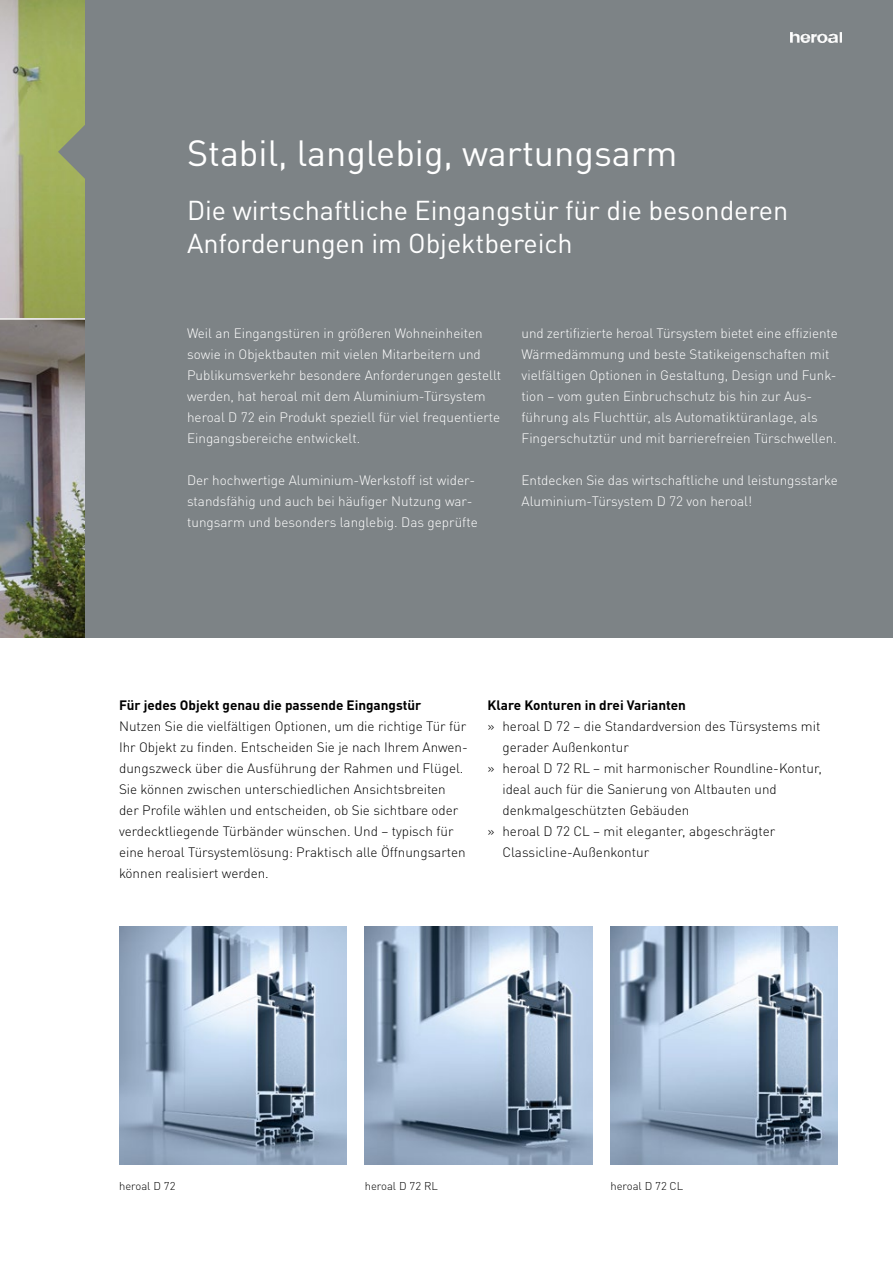
<style>
.page{position:relative;width:893px;height:1263px;background:#fff}
.page>*{position:absolute;margin:0;border:0;box-sizing:border-box;transform-origin:0 0}
.t1{font:36px "DINOT";color:#fff}
.t2{font:27px/33px "DINOT";letter-spacing:-.005em;color:#fff}
.t3{font:300 13.5px/21px "DINOT";color:#fff}
.t4{font:300 13.5px/21px "DINOT";letter-spacing:-.005em;color:#000}
.t5{font:700 13.5px "DINOT";color:#000}
.t6{font:300 11.25px "DINOT";color:#000}
</style>
<div class="page">
<div style="left:0;top:0;width:893px;height:638px;background:#7d8386"></div>
<img style="left:0;top:0;width:85px;height:638px">
<hr style="left:0;top:318px;width:85px;height:2px;background:#fff">
<img style="left:791px;top:32px;width:51px;height:11px">
<svg style="left:58px;top:125px;width:27px;height:54px"></svg>
<img style="left:610px;top:926px;width:228px;height:238px">
<img style="left:365px;top:926px;width:227px;height:238px">
<img style="left:119px;top:926px;width:227px;height:238px">
<h1 class="t1" style="left:187px;top:130px;width:492px">Stabil, langlebig, wartungsarm</h1>
<h2 class="t2" style="left:187px;top:194px;width:603px">Die wirtschaftliche Eingangstür für die besonderen<br>Anforderungen im Objektbereich</h2>
<p class="t3" style="left:187px;top:322px;width:316px">Weil an Eingangstüren in größeren Wohneinheiten sowie in Objektbauten mit vielen Mitarbeitern und Publikumsverkehr besondere Anforderungen gestellt werden, hat heroal mit dem Aluminium-Türsystem heroal D 72 ein Produkt speziell für viel frequentierte Eingangsbereiche entwickelt.</p>
<p class="t3" style="left:187px;top:469px;width:292px">Der hochwertige Aluminium-Werkstoff ist wider&shy;standsfähig und auch bei häufiger Nutzung war&shy;tungsarm und besonders langlebig. Das geprüfte</p>
<p class="t3" style="left:522px;top:322px;width:318px">und zertifizierte heroal Türsystem bietet eine effiziente Wärmedämmung und beste Statikeigenschaften mit vielfältigen Optionen in Gestaltung, Design und Funk&shy;tion – vom guten Einbruchschutz bis hin zur Aus&shy;führung als Fluchttür, als Automatiktüranlage, als Fingerschutztür und mit barrierefreien Türschwellen.</p>
<p class="t3" style="left:522px;top:469px;width:318px">Entdecken Sie das wirtschaftliche und leistungsstarke<br>Aluminium-Türsystem D 72 von heroal!</p>
<p class="t5" style="left:119px;top:696px;width:304px">Für jedes Objekt genau die passende Eingangstür</p>
<p class="t4" style="left:119px;top:715px;width:350px">Nutzen Sie die vielfältigen Optionen, um die richtige Tür für Ihr Objekt zu finden. Entscheiden Sie je nach Ihrem Anwen&shy;dungszweck über die Ausführung der Rahmen und Flügel.<br>Sie können zwischen unterschiedlichen Ansichtsbreiten der Profile wählen und entscheiden, ob Sie sichtbare oder verdecktliegende Türbänder wünschen. Und – typisch für eine heroal Türsystemlösung: Praktisch alle Öffnungsarten können realisiert werden.</p>
<p class="t5" style="left:487px;top:696px;width:200px">Klare Konturen in drei Varianten</p>
<p class="t4" style="left:487px;top:715px;width:334px">» heroal D 72 – die Standardversion des Türsystems mit</p>
<p class="t4" style="left:502px;top:736px;width:128px">gerader Außenkontur</p>
<p class="t4" style="left:487px;top:757px;width:336px">» heroal D 72 RL – mit harmonischer Roundline-Kontur,</p>
<p class="t4" style="left:502px;top:778px;width:276px">ideal auch für die Sanierung von Altbauten und</p>
<p class="t4" style="left:502px;top:799px;width:188px">denkmalgeschützten Gebäuden</p>
<p class="t4" style="left:487px;top:820px;width:289px">» heroal D 72 CL – mit eleganter, abgeschrägter</p>
<p class="t4" style="left:502px;top:841px;width:148px">Classicline-Außenkontur</p>
<p class="t6" style="left:119px;top:1179px;width:58px">heroal D 72</p>
<p class="t6" style="left:365px;top:1179px;width:75px">heroal D 72 RL</p>
<p class="t6" style="left:610px;top:1179px;width:74px">heroal D 72 CL</p>
</div>
